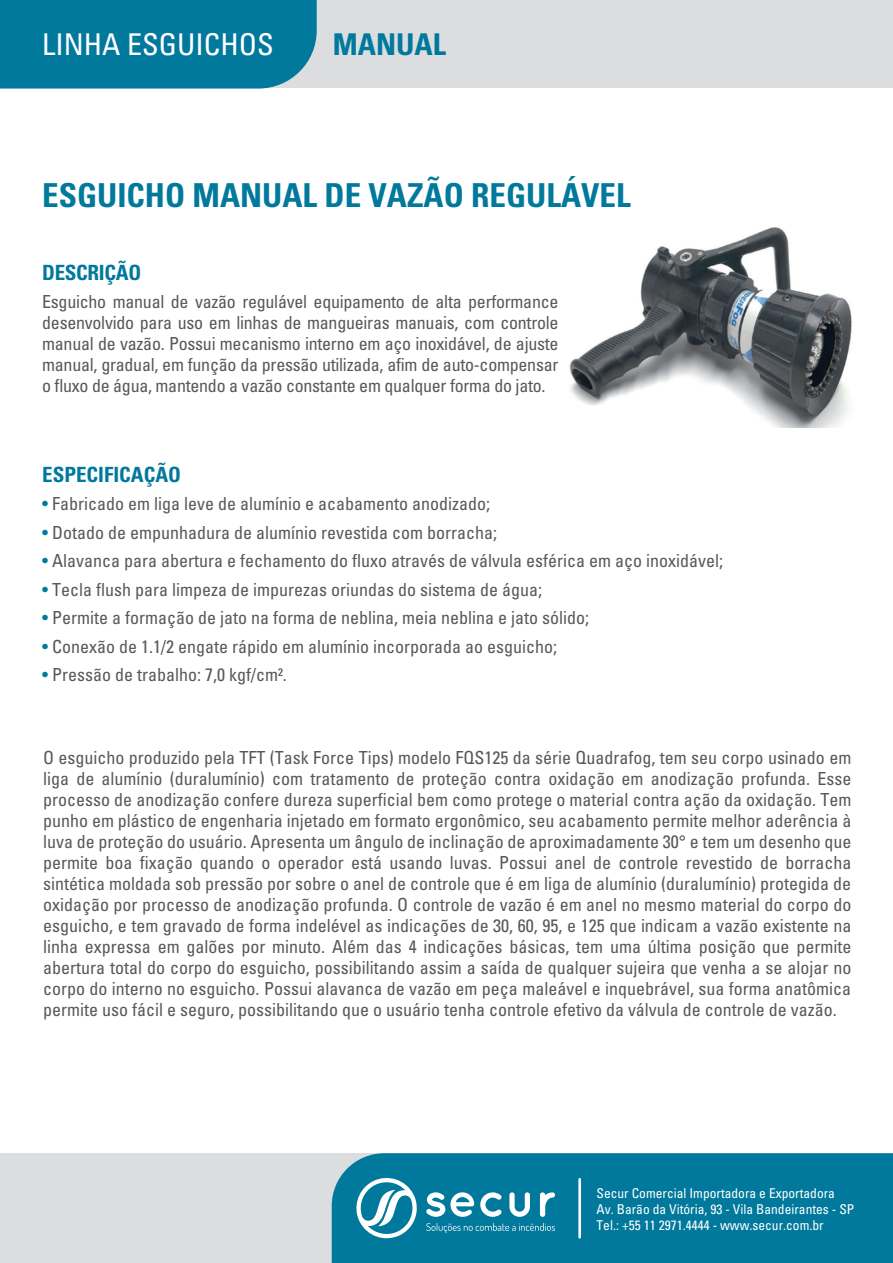
<style>
.page{position:relative;width:893px;height:1263px;background:#fff}
.page>*{position:absolute;margin:0;border:0;box-sizing:border-box;transform-origin:0 0}
.t1{font:700 condensed 33px "Univers";color:#00799c}
.t2{font:condensed 30px "Univers";color:#fff}
.t3{font:700 condensed 30px "Univers";color:#00799c}
.t4{font:700 condensed 21px "Univers";color:#00799c}
.t5{font:condensed 18px/21px "Univers";color:#57585a;text-align:justify}
.t6{font:condensed 13.5px/16.2px "Univers";color:#fff}
.s1{color:#00799c}
</style>
<div class="page">
<img style="left:569px;top:227px;width:283px;height:201px">
<div style="left:0;top:1153px;width:893px;height:110px;background:#dcdddf"></div>
<div style="left:332px;top:1153px;width:561px;height:110px;background:#00799c"></div>
<svg style="left:354px;top:1174px;width:63px;height:68px;background:#4ea2ba"></svg>
<svg style="left:426px;top:1192px;width:129px;height:25px;background:#67afc4"></svg>
<svg style="left:426px;top:1223px;width:129px;height:10px"></svg>
<hr style="left:578px;top:1179px;width:3px;height:58px;background:#fff">
<div style="left:0;top:0;width:893px;height:88px;background:#dcdddf"></div>
<div style="left:0;top:0;width:317px;height:89px;background:#00799c"></div>
<h2 class="t2" style="left:42px;top:26px;width:233px">LINHA ESGUICHOS</h2>
<h2 class="t3" style="left:333px;top:26px;width:115px">MANUAL</h2>
<h1 class="t1" style="left:42px;top:175px;width:590px">ESGUICHO MANUAL DE VAZÃO REGULÁVEL</h1>
<p class="t4" style="left:42px;top:259px;width:101px">DESCRIÇÃO</p>
<p class="t5" style="left:42px;top:291px;width:518px">Esguicho manual de vazão regulável equipamento de alta performance desenvolvido para uso em linhas de mangueiras manuais, com controle manual de vazão. Possui mecanismo interno em aço inoxidável, de ajuste manual, gradual, em função da pressão utilizada, afim de auto-compensar o fluxo de água, mantendo a vazão constante em qualquer forma do jato.</p>
<p class="t4" style="left:42px;top:461px;width:140px">ESPECIFICAÇÃO</p>
<p class="t5" style="left:42px;top:493px;width:449px"><span class="s1">•</span> Fabricado em liga leve de alumínio e acabamento anodizado;</p>
<p class="t5" style="left:42px;top:521px;width:456px"><span class="s1">•</span> Dotado de empunhadura de alumínio revestida com borracha;</p>
<p class="t5" style="left:42px;top:550px;width:682px"><span class="s1">•</span> Alavanca para abertura e fechamento do fluxo através de válvula esférica em aço inoxidável;</p>
<p class="t5" style="left:42px;top:578px;width:501px"><span class="s1">•</span> Tecla flush para limpeza de impurezas oriundas do sistema de água;</p>
<p class="t5" style="left:42px;top:607px;width:548px"><span class="s1">•</span> Permite a formação de jato na forma de neblina, meia neblina e jato sólido;</p>
<p class="t5" style="left:42px;top:635px;width:516px"><span class="s1">•</span> Conexão de 1.1/2 engate rápido em alumínio incorporada ao esguicho;</p>
<p class="t5" style="left:42px;top:664px;width:246px"><span class="s1">•</span> Pressão de trabalho: 7,0 kgf/cm².</p>
<p class="t5" style="left:43px;top:747px;width:810px">O esguicho produzido pela TFT (Task Force Tips) modelo FQS125 da série Quadrafog, tem seu corpo usinado em liga de alumínio (duralumínio) com tratamento de proteção contra oxidação em anodização profunda. Esse processo de anodização confere dureza superficial bem como protege o material contra ação da oxidação. Tem punho em plástico de engenharia injetado em formato ergonômico, seu acabamento permite melhor aderência à luva de proteção do usuário. Apresenta um ângulo de inclinação de aproximadamente 30° e tem um desenho que permite boa fixação quando o operador está usando luvas. Possui anel de controle revestido de borracha sintética moldada sob pressão por sobre o anel de controle que é em liga de alumínio (duralumínio) protegida de oxidação por processo de anodização profunda. O controle de vazão é em anel no mesmo material do corpo do esguicho, e tem gravado de forma indelével as indicações de 30, 60, 95, e 125 que indicam a vazão existente na linha expressa em galões por minuto. Além das 4 indicações básicas, tem uma última posição que permite abertura total do corpo do esguicho, possibilitando assim a saída de qualquer sujeira que venha a se alojar no corpo do interno no esguicho. Possui alavanca de vazão em peça maleável e inquebrável, sua forma anatômica permite uso fácil e seguro, possibilitando que o usuário tenha controle efetivo da válvula de controle de vazão.</p>
<p class="t6" style="left:596px;top:1184px;width:259px">Secur Comercial Importadora e Exportadora<br>Av. Barão da Vitória, 93 - Vila Bandeirantes - SP<br>Tel.: +55 11 2971.4444 - www.secur.com.br</p>
</div>
